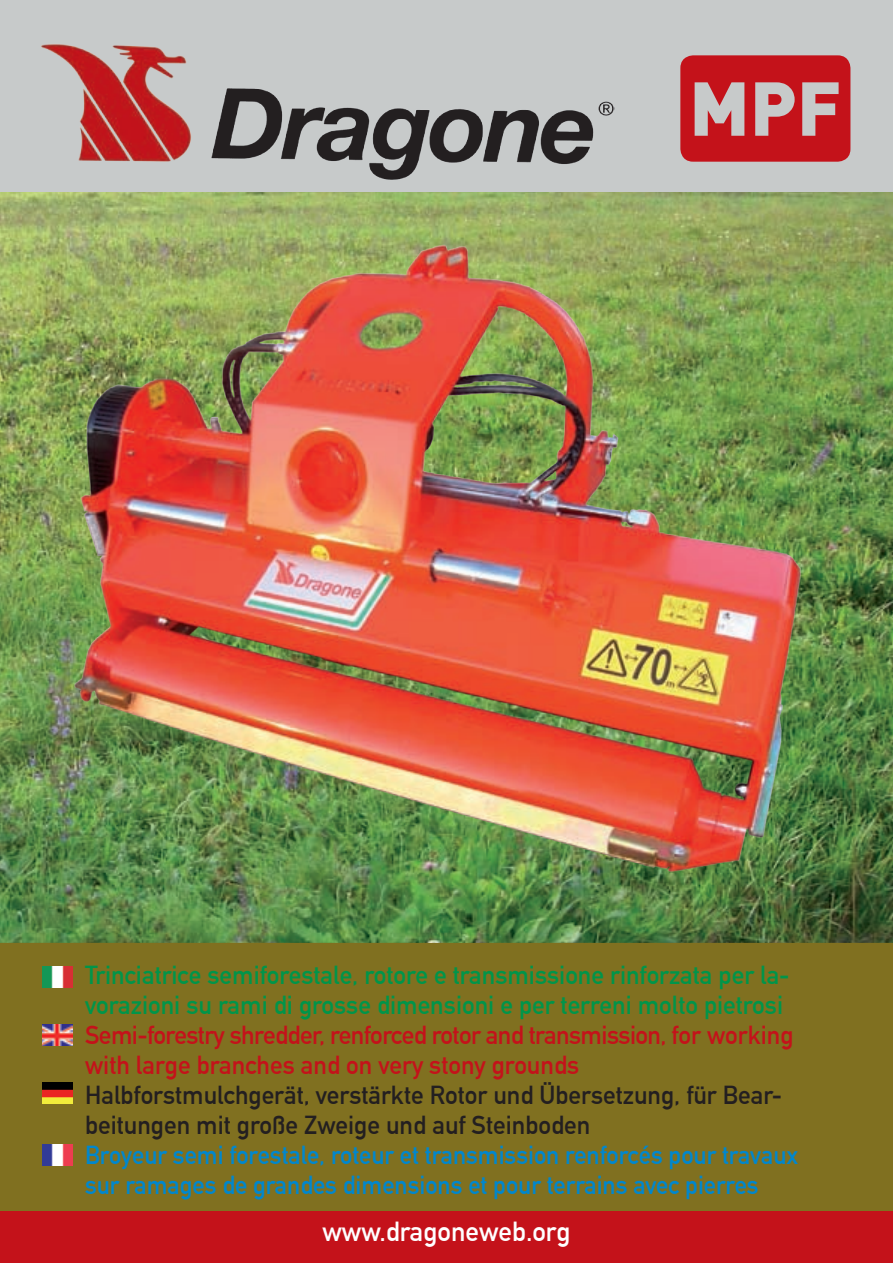
<style>
.page{position:relative;width:893px;height:1263px;background:#fff}
.page>*{position:absolute;margin:0;border:0;box-sizing:border-box;transform-origin:0 0}
.t1{font:900 75px "DIN Alternate";color:#c7caca}
.t2{font:700 27px "DIN Alternate";color:#fff}
.t3{font:700 25.5px/30px "DIN Alternate";color:#00954a}
.t4{font:700 25.5px/30px "DIN Alternate";color:#0087cd;scale:.96 1}
.t5{font:700 25.5px/30px "DIN Alternate";letter-spacing:-.025em;color:#c4121a}
.t6{font:700 25.5px/30px "DIN Alternate";color:#231f20}
</style>
<div class="page">
<img style="left:0;top:191px;width:893px;height:752px">
<div style="left:0;top:943px;width:893px;height:269px;background:#807020"></div>
<div style="left:0;top:0;width:893px;height:191px;background:#c7caca"></div>
<div style="left:0;top:1212px;width:893px;height:51px;background:#c4121a"></div>
<img style="left:41px;top:44px;width:150px;height:118px">
<img style="left:209px;top:88px;width:406px;height:120px">
<div style="left:680px;top:55px;width:170px;height:107px;background:#c4121a;border-radius:13px"></div>
<img style="left:43px;top:1024px;width:29px;height:22px">
<img style="left:43px;top:966px;width:30px;height:21px">
<img style="left:43px;top:1144px;width:30px;height:21px">
<img style="left:43px;top:1083px;width:29px;height:21px">
<img style="left:50px;top:237px;width:767px;height:644px">
<h1 class="t1" style="left:689px;top:58px;width:154px">MPF</h1>
<p class="t3" style="left:85px;top:959px;width:706px">Trinciatrice semiforestale, rotore e transmissione rinforzata per la&shy;vorazioni su rami di grosse dimensioni e per terreni molto pietrosi</p>
<p class="t5" style="left:85px;top:1019px;width:710px">Semi-forestry shredder, renforced rotor and transmission, for working with large branches and on very stony grounds</p>
<p class="t6" style="left:85px;top:1079px;width:699px">Halbforstmulchgerät, verstärkte Rotor und Übersetzung, für Bear&shy;beitungen mit große Zweige und auf Steinboden</p>
<p class="t4" style="left:85px;top:1139px;width:744px">Broyeur semi forestale, roteur et transmission renforcés pour travaux sur ramages de grandes dimensions et pour terrains avec pierres</p>
<p class="t2" style="left:322px;top:1210px;width:250px">www.dragoneweb.org</p>
</div>
